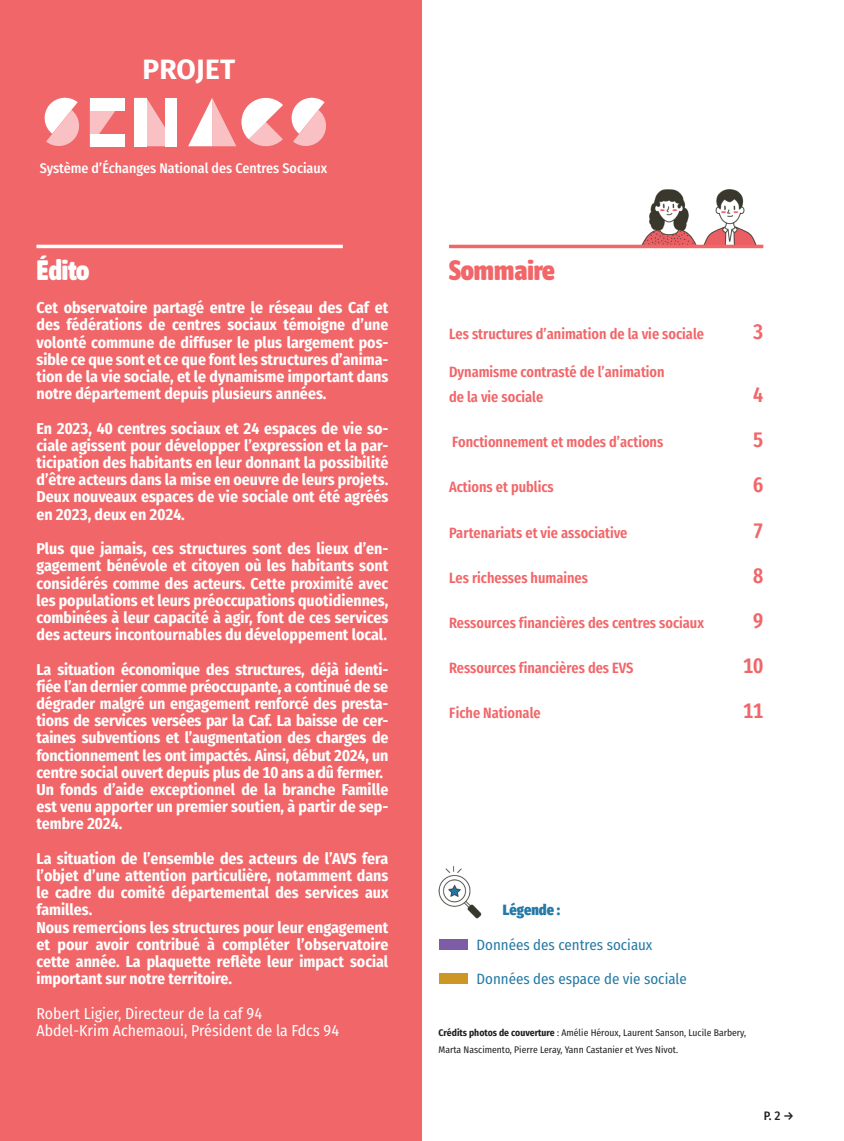
<style>
.page{position:relative;width:844px;height:1141px;background:#fff}
.page>*{position:absolute;margin:0;border:0;box-sizing:border-box;transform-origin:0 0}
.TITRE-NIVEAU-1{font:900 28px "Asap Condensed";color:#f16669}
.t1{font:700 28px "Fira Sans";letter-spacing:.01em;color:#fff}
.TITRE-NIVEAU-1-2{font:900 28px "Asap Condensed";color:#fff}
.t2{font:600 21px "Fira Sans Condensed";color:#f16669}
.t3{font:700 15.75px/17.2px "Fira Sans Condensed";color:#fff;text-align:justify}
.t4{font:15.75px "Fira Sans Condensed";color:#fff}
.t5{font:600 14.88px/25.2px "Fira Sans Condensed";color:#f16669}
.COURANT-Bleu{font:14.88px "Fira Sans Condensed";color:#257aa5}
.COURANT-Bleu-2{font:800 14.88px "Fira Sans Condensed";color:#257aa5}
.t6{font:500 14px "Fira Sans Condensed";color:#fff}
.t7{font:500 12.25px "Fira Sans Condensed";color:#231f20}
.COURANT-Bleu-3{font:9.62px/17.2px "Fira Sans Condensed";color:#231f20}
.s1{font-weight:700}
</style>
<div class="page">
<img style="left:638px;top:189px;width:122px;height:56px">
<div style="left:0;top:0;width:422px;height:1141px;background:#f16669"></div>
<svg style="left:134px;top:98px;width:31px;height:48px"></svg>
<div style="left:165px;top:98px;width:12px;height:48px;background:#fff"></div>
<svg style="left:44px;top:97px;width:35px;height:49px"></svg>
<svg style="left:291px;top:97px;width:35px;height:49px"></svg>
<svg style="left:188px;top:98px;width:95px;height:48px"></svg>
<svg style="left:90px;top:98px;width:34px;height:49px"></svg>
<hr style="left:449px;top:245px;width:314px;height:3px;background:#f16669">
<hr style="left:36px;top:245px;width:307px;height:3px;background:#fff">
<div style="left:438px;top:939px;width:29px;height:11px;background:#7e5da7"></div>
<div style="left:438px;top:973px;width:29px;height:11px;background:#cd9726"></div>
<img style="left:438px;top:866px;width:44px;height:53px">
<p class="t1" style="left:142px;top:46px;width:94px">PROJET</p>
<p class="t6" style="left:40px;top:157px;width:289px">Système d’Échanges National des Centres Sociaux</p>
<p class="TITRE-NIVEAU-1-2" style="left:37px;top:250px;width:54px">Édito</p>
<p class="TITRE-NIVEAU-1" style="left:449px;top:250px;width:107px">Sommaire</p>
<p class="t3" style="left:36px;top:298px;width:353px">Cet observatoire partagé entre le réseau des Caf et des fédérations de centres sociaux témoigne d’une volonté commune de diffuser le plus largement pos&shy;sible ce que sont et ce que font les structures d’anima&shy;tion de la vie sociale, et le dynamisme important dans notre département depuis plusieurs années.</p>
<p class="t3" style="left:36px;top:419px;width:353px">En 2023, 40 centres sociaux et 24 espaces de vie so&shy;ciale agissent pour développer l’expression et la par&shy;ticipation des habitants en leur donnant la possibilité d’être acteurs dans la mise en oeuvre de leurs projets.<br>Deux nouveaux espaces de vie sociale ont été agréés en 2023, deux en 2024.</p>
<p class="t3" style="left:36px;top:539px;width:353px">Plus que jamais, ces structures sont des lieux d’en&shy;gagement bénévole et citoyen où les habitants sont considérés comme des acteurs. Cette proximité avec les populations et leurs préoccupations quotidiennes, combinées à leur capacité à agir, font de ces services des acteurs incontournables du développement local.</p>
<p class="t3" style="left:36px;top:659px;width:353px">La situation économique des structures, déjà identi&shy;fiée l’an dernier comme préoccupante, a continué de se dégrader malgré un engagement renforcé des presta&shy;tions de services versées par la Caf. La baisse de cer&shy;taines subventions et l’augmentation des charges de fonctionnement les ont impactés. Ainsi, début 2024, un centre social ouvert depuis plus de 10 ans a dû fermer.</p>
<p class="t3" style="left:36px;top:780px;width:353px">Un fonds d’aide exceptionnel de la branche Famille est venu apporter un premier soutien, à partir de sep&shy;tembre 2024.</p>
<p class="t3" style="left:36px;top:849px;width:353px">La situation de l’ensemble des acteurs de l’AVS fera l’objet d’une attention particulière, notamment dans le cadre du comité départemental des services aux familles.</p>
<p class="t3" style="left:36px;top:917px;width:353px">Nous remercions les structures pour leur engagement et pour avoir contribué à compléter l’observatoire cette année. La plaquette reflète leur impact social important sur notre territoire.</p>
<p class="t4" style="left:36px;top:1001px;width:227px">Robert Ligier, Directeur de la caf 94</p>
<p class="t4" style="left:36px;top:1018px;width:304px">Abdel-Krim Achemaoui, Président de la Fdcs 94</p>
<p class="t5" style="left:449px;top:320px;width:256px">Les structures d’animation de la vie sociale</p>
<p class="t2" style="left:753px;top:313px;width:12px">3</p>
<p class="t5" style="left:449px;top:358px;width:217px">Dynamisme contrasté de l’animation de la vie sociale</p>
<p class="t2" style="left:753px;top:376px;width:12px">4</p>
<p class="t5" style="left:452px;top:428px;width:213px">Fonctionnement et modes d’actions</p>
<p class="t2" style="left:753px;top:421px;width:12px">5</p>
<p class="t5" style="left:449px;top:473px;width:106px">Actions et publics</p>
<p class="t2" style="left:753px;top:466px;width:12px">6</p>
<p class="t5" style="left:449px;top:518px;width:180px">Partenariats et vie associative</p>
<p class="t2" style="left:753px;top:511px;width:12px">7</p>
<p class="t5" style="left:449px;top:563px;width:140px">Les richesses humaines</p>
<p class="t2" style="left:753px;top:556px;width:12px">8</p>
<p class="t5" style="left:449px;top:608px;width:256px">Ressources financières des centres sociaux</p>
<p class="t2" style="left:753px;top:601px;width:12px">9</p>
<p class="t5" style="left:449px;top:653px;width:186px">Ressources financières des EVS</p>
<p class="t2" style="left:742px;top:646px;width:22px">10</p>
<p class="t5" style="left:449px;top:698px;width:93px">Fiche Nationale</p>
<p class="t2" style="left:742px;top:691px;width:22px">11</p>
<p class="COURANT-Bleu-2" style="left:502px;top:897px;width:59px">Légende :</p>
<p class="COURANT-Bleu" style="left:476px;top:933px;width:177px">Données des centres sociaux</p>
<p class="COURANT-Bleu" style="left:476px;top:968px;width:212px">Données des espace de vie sociale</p>
<p class="COURANT-Bleu-3" style="left:438px;top:1024px;width:309px"><span class="s1">Crédits photos de couverture</span> : Amélie Héroux, Laurent Sanson, Lucile Barbery,<br>Marta Nascimento, Pierre Leray, Yann Castanier et Yves Nivot.</p>
<p class="t7" style="left:763px;top:1106px;width:32px">P. 2 →</p>
</div>
